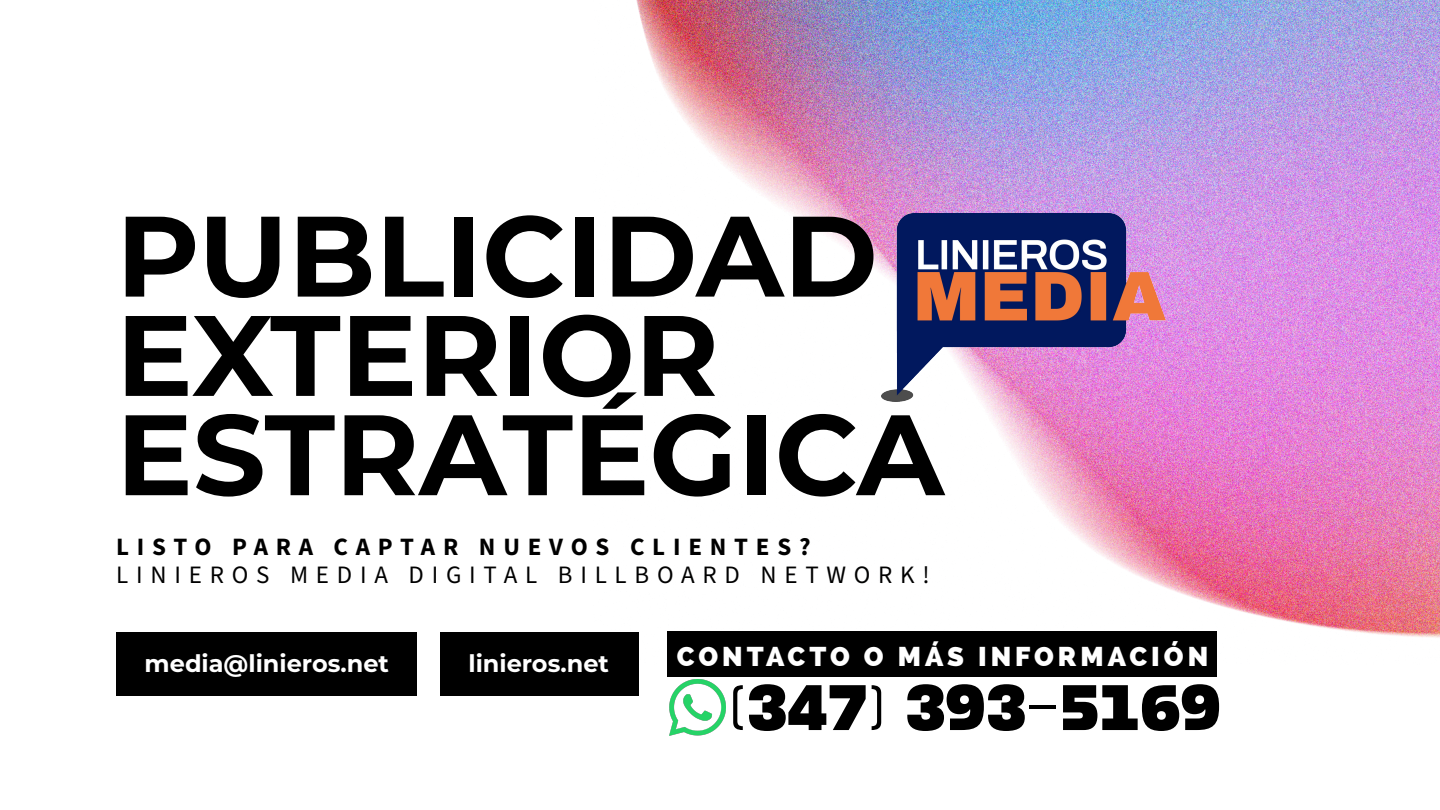
<style>
.page{position:relative;width:1440px;height:810px;background:#fff}
.page>*{position:absolute;margin:0;border:0;box-sizing:border-box;transform-origin:0 0}
.t1{font:700 114.1px/99.3px "Montserrat";color:#000}
.t2{font:64.1px "Alfarn 2";color:#000}
.t3{font:800 27.3px "Raleway";letter-spacing:.145em;color:#fff}
.t4{font:25px "Source Sans 3";letter-spacing:.31em;color:#000}
.t5{font:700 25px "Source Sans 3";letter-spacing:.31em;color:#000}
.t6{font:700 24px "Montserrat";color:#fff}
</style>
<div class="page">
<img style="left:593px;top:0;width:847px;height:638px">
<div style="left:116px;top:633px;width:301px;height:63px;background:#000"></div>
<div style="left:440px;top:633px;width:199px;height:63px;background:#000"></div>
<img style="left:881px;top:213px;width:285px;height:188px">
<div style="left:667px;top:631px;width:550px;height:45px;background:#000"></div>
<img style="left:670px;top:680px;width:55px;height:55px">
<h1 class="t1" style="left:116px;top:201px;width:829px">PUBLICIDAD<br>EXTERIOR<br>ESTRATÉGICA</h1>
<p class="t5" style="left:116px;top:530px;width:696px">LISTO PARA CAPTAR NUEVOS CLIENTES?</p>
<p class="t4" style="left:116px;top:559px;width:815px">LINIEROS MEDIA DIGITAL BILLBOARD NETWORK!</p>
<p class="t6" style="left:145px;top:646px;width:246px">media@linieros.net</p>
<p class="t6" style="left:468px;top:646px;width:142px">linieros.net</p>
<p class="t3" style="left:677px;top:641px;width:533px">CONTACTO O MÁS INFORMACIÓN</p>
<h2 class="t2" style="left:726px;top:668px;width:496px">(347) 393-5169</h2>
</div>
